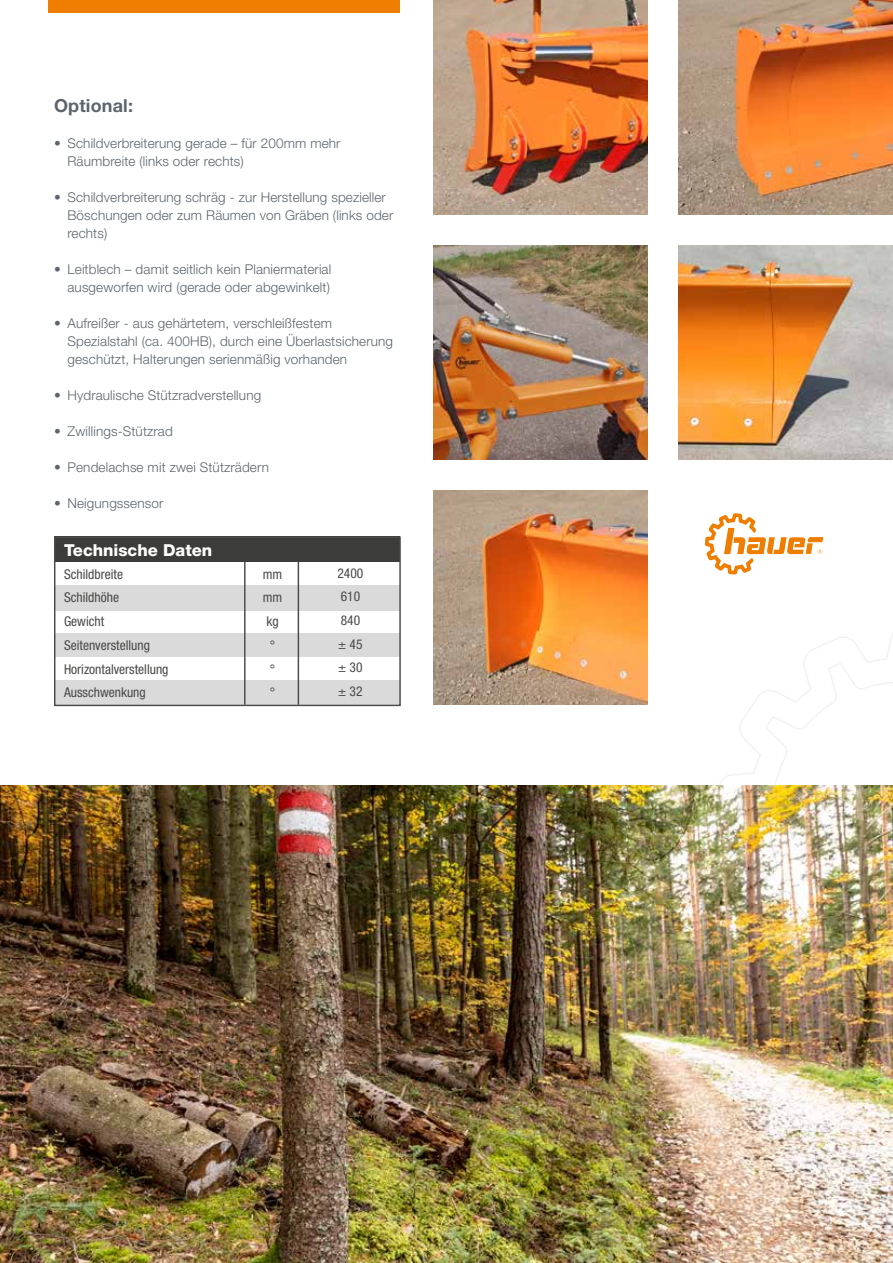
<style>
.page{position:relative;width:893px;height:1263px;background:#fff}
.page>*{position:absolute;margin:0;border:0;box-sizing:border-box;transform-origin:0 0}
.t1{font:700 18px "Helvetica Neue LT Pro";letter-spacing:.01em;color:#5d656c}
.t2{font:800 16.5px "Helvetica Neue LT Pro";color:#fff}
.t3{font:300 13.5px/18px "Helvetica Neue LT Pro";letter-spacing:.01em;color:#5d656c}
.t4{font:condensed 13.5px/23.7px "Helvetica Neue LT Pro";color:#4a4a49}
</style>
<div class="page">
<img style="left:434px;top:245px;width:214px;height:214px">
<img style="left:434px;top:0;width:214px;height:214px">
<img style="left:434px;top:490px;width:214px;height:215px">
<img style="left:679px;top:0;width:214px;height:214px">
<img style="left:679px;top:245px;width:214px;height:214px">
<img style="left:0;top:785px;width:893px;height:478px">
<div style="left:48px;top:0;width:352px;height:13px;background:#ef7d00"></div>
<img style="left:715px;top:634px;width:178px;height:333px">
<svg style="left:705px;top:513px;width:118px;height:61px"></svg>
<div style="left:54px;top:585px;width:346px;height:26px;background:#dadada"></div>
<div style="left:54px;top:634px;width:346px;height:23px;background:#dadada"></div>
<div style="left:54px;top:681px;width:346px;height:25px;background:#dadada"></div>
<div style="left:54px;top:536px;width:346px;height:26px;background:#3c3c3b"></div>
<div style="left:54px;top:536px;width:347px;height:170px;border:1px solid #4a4a49"></div>
<hr style="left:298px;top:562px;width:1px;height:143px;background:#4a4a49">
<hr style="left:244px;top:562px;width:2px;height:143px;background:#4a4a49">
<h1 class="t1" style="left:54px;top:94px;width:81px">Optional:</h1>
<p class="t3" style="left:68px;top:134px;width:275px;text-indent:-14px">• Schildverbreiterung gerade – für 200mm mehr<br>Räumbreite (links oder rechts)</p>
<p class="t3" style="left:68px;top:188px;width:327px;text-indent:-14px">• Schildverbreiterung schräg - zur Herstellung spezieller<br>Böschungen oder zum Räumen von Gräben (links oder rechts)</p>
<p class="t3" style="left:54px;top:260px;width:279px;text-align:right">• Leitblech – damit seitlich kein Planiermaterial ausgeworfen wird (gerade oder abgewinkelt)</p>
<p class="t3" style="left:68px;top:314px;width:327px;text-indent:-14px">• Aufreißer - aus gehärtetem, verschleißfestem<br>Spezialstahl (ca. 400HB), durch eine Überlastsicherung geschützt, Halterungen serienmäßig vorhanden</p>
<p class="t3" style="left:54px;top:386px;width:209px">• Hydraulische Stützradverstellung</p>
<p class="t3" style="left:54px;top:422px;width:120px">• Zwillings-Stützrad</p>
<p class="t3" style="left:54px;top:458px;width:216px">• Pendelachse mit zwei Stützrädern</p>
<p class="t3" style="left:54px;top:494px;width:111px">• Neigungssensor</p>
<p class="t2" style="left:64px;top:540px;width:150px">Technische Daten</p>
<p class="t4" style="left:64px;top:562px;width:60px">Schildbreite</p>
<p class="t4" style="left:263px;top:562px;width:21px">mm</p>
<p class="t4" style="left:64px;top:586px;width:56px">Schildhöhe</p>
<p class="t4" style="left:263px;top:586px;width:21px">mm</p>
<p class="t4" style="left:64px;top:609px;width:42px">Gewicht</p>
<p class="t4" style="left:266px;top:609px;width:14px">kg</p>
<p class="t4" style="left:64px;top:633px;width:87px">Seitenverstellung</p>
<p class="t4" style="left:270px;top:633px;width:7px">°</p>
<p class="t4" style="left:64px;top:657px;width:106px">Horizontalverstellung</p>
<p class="t4" style="left:270px;top:657px;width:7px">°</p>
<p class="t4" style="left:64px;top:680px;width:83px">Ausschwenkung</p>
<p class="t4" style="left:270px;top:680px;width:7px">°</p>
<p class="t4" style="left:337px;top:561px;width:27px">2400<br>610<br>840 ± 45 ± 30 ± 32</p>
</div>
